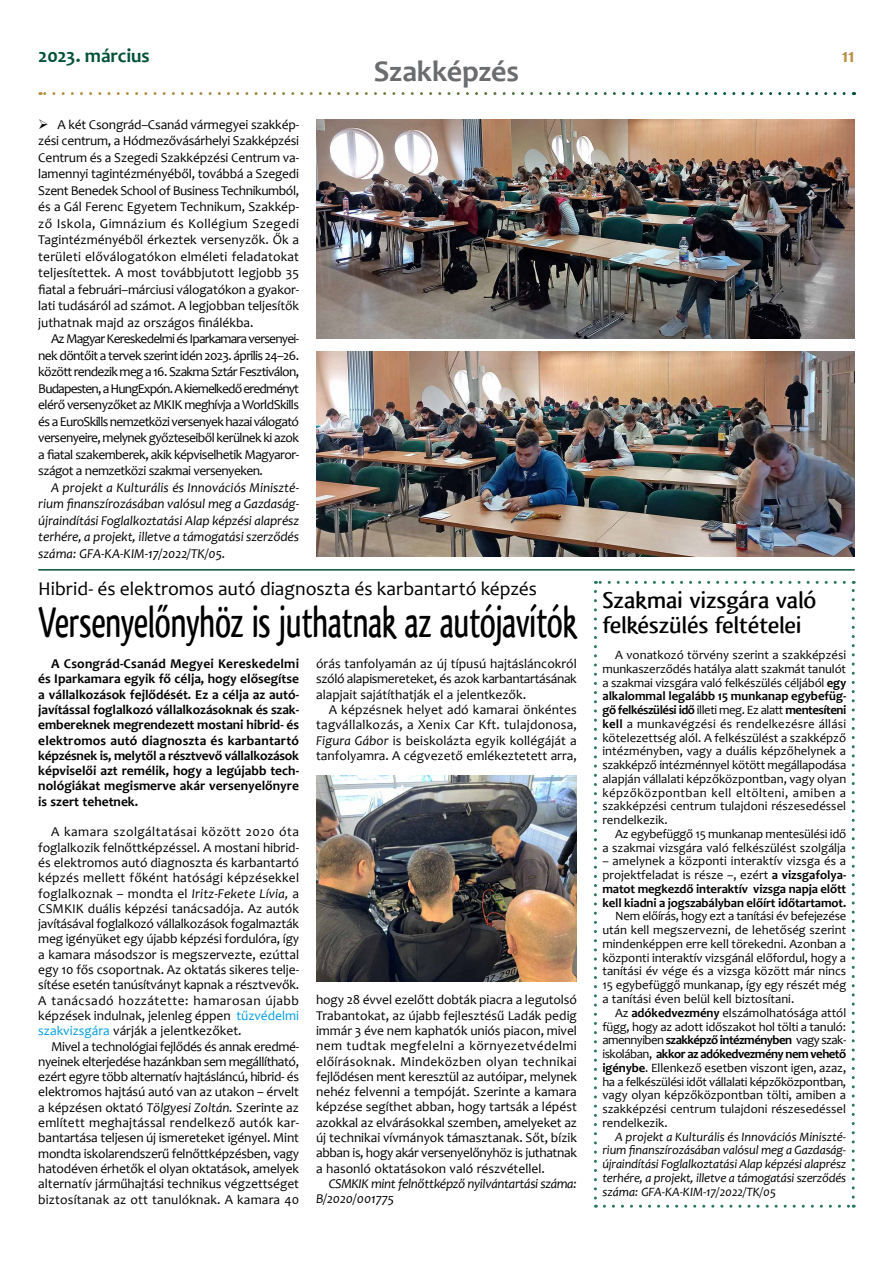
<style>
.page{position:relative;width:893px;height:1263px;background:#fff}
.page>*{position:absolute;margin:0;border:0;box-sizing:border-box;transform-origin:0 0}
.t1{font:500 45px "Qlassik";letter-spacing:-.015em;color:#000;scale:.8 1}
.t2{font:700 30px "Candara";letter-spacing:-.005em;color:#6b6c6e}
.t3{font:500 24px/24.3px "Qlassik";letter-spacing:-.01em;color:#000;scale:1.2 1}
.t4{font:19.5px "Candara";color:#000}
.t5{font:700 19.5px "Candara";letter-spacing:-.01em;color:#005138}
.t6{font:700 19.5px "Candara";color:#b79042}
.t7{font:13.5px/15.3px "Candara";color:#000;text-align:justify}
.t8{font:700 13.5px/15.3px "Candara";color:#000;text-align:justify}
.t9{font:italic 13.5px/16.5px "Candara";letter-spacing:-.01em;color:#000;text-align:justify}
.t10{font:12.75px/13.8px "Candara";color:#000;text-align:justify}
.t11{font:italic 12.75px/13.8px "Candara";letter-spacing:-.015em;color:#000;text-align:justify}
.t12{font:700 12.75px/13.8px "Candara";letter-spacing:-.01em;color:#000;text-align:justify}
.s1{font-style:italic}
.s2{color:#009ee0}
.s3{font-weight:700}
.s4{font-weight:400}
</style>
<div class="page">
<svg style="left:40px;top:92px;width:804px;height:3px"></svg>
<img style="left:316px;top:119px;width:539px;height:219px">
<img style="left:316px;top:351px;width:539px;height:205px">
<hr style="left:38px;top:569px;width:817px;height:2px;background:#005138">
<img style="left:316px;top:776px;width:261px;height:205px">
<svg style="left:594px;top:591px;width:3px;height:617px"></svg>
<svg style="left:604px;top:1205px;width:250px;height:3px"></svg>
<svg style="left:852px;top:581px;width:3px;height:616px"></svg>
<svg style="left:595px;top:581px;width:249px;height:3px"></svg>
<h3 class="t5" style="left:38px;top:43px;width:113px">2023. március</h3>
<p class="t7" style="left:38px;top:116px;width:262px;line-height:16.5px;text-indent:19px">A két Csongrád–Csanád vármegyei szakkép&shy;zési centrum, a Hódmezővásárhelyi Szakképzési Centrum és a Szegedi Szakképzési Centrum va&shy;lamennyi tagintézményéből, továbbá a Szegedi Szent Benedek School of Business Technikumból, és a Gál Ferenc Egyetem Technikum, Szakkép&shy;ző Iskola, Gimnázium és Kollégium Szegedi Tagintézményéből érkeztek versenyzők. Ők a területi előválogatókon elméleti feladatokat teljesítettek. A most továbbjutott legjobb 35 fiatal a februári–márciusi válogatókon a gyakor&shy;lati tudásáról ad számot. A legjobban teljesítők juthatnak majd az országos finálékba.</p>
<p class="t7" style="left:38px;top:331px;width:262px;line-height:16.5px;text-indent:13px">Az Magyar Kereskedelmi és Iparkamara versenyei&shy;nek döntőit a tervek szerint idén 2023. április 24–26. között rendezik meg a 16. Szakma Sztár Fesztiválon, Budapesten, a HungExpón. A kiemelkedő eredményt elérő versenyzőket az MKIK meghívja a WorldSkills és a EuroSkills nemzetközi versenyek hazai válogató versenyeire, melynek győzteseiből kerülnek ki azok a fiatal szakemberek, akik képviselhetik Magyaror&shy;szágot a nemzetközi szakmai versenyeken.</p>
<p class="t9" style="left:38px;top:479px;width:262px;text-indent:13px">A projekt a Kulturális és Innovációs Miniszté&shy;rium finanszírozásában valósul meg a Gazdaság&shy;újraindítási Foglalkoztatási Alap képzési alaprész terhére, a projekt, illetve a támogatási szerződés száma: GFA-KA-KIM-17/2022/TK/05.</p>
<h2 class="t2" style="left:374px;top:53px;width:147px">Szakképzés</h2>
<h3 class="t4" style="left:38px;top:576px;width:500px">Hibrid- és elektromos autó diagnoszta és karbantartó képzés</h3>
<h1 class="t1" style="left:38px;top:596px;width:675px">Versenyelőnyhöz is juthatnak az autójavítók</h1>
<p class="t7" style="left:316px;top:656px;width:262px">órás tanfolyamán az új típusú hajtásláncokról szóló alapismereteket, és azok karbantartásának alapjait sajátíthatják el a jelentkezők.</p>
<p class="t7" style="left:316px;top:702px;width:262px;text-indent:13px">A képzésnek helyet adó kamarai önkéntes tagvállalkozás, a Xenix Car Kft. tulajdonosa, <span class="s1">Figura Gábor</span> is beiskolázta egyik kollégáját a tanfolyamra. A cégvezető emlékeztetett arra,</p>
<p class="t8" style="left:38px;top:656px;width:262px;text-indent:13px">A Csongrád-Csanád Megyei Kereskedelmi és Iparkamara egyik fő célja, hogy elősegítse a vállalkozások fejlődését. Ez a célja az autó&shy;javítással foglalkozó vállalkozásoknak és szak&shy;embereknek megrendezett mostani hibrid- és elektromos autó diagnoszta és karbantartó képzésnek is, melytől a résztvevő vállalkozások képviselői azt remélik, hogy a legújabb tech&shy;nológiákat megismerve akár versenyelőnyre is szert tehetnek.</p>
<p class="t7" style="left:38px;top:824px;width:262px;text-indent:13px">A kamara szolgáltatásai között 2020 óta foglalkozik felnőttképzéssel. A mostani hibrid&shy;és elektromos autó diagnoszta és karbantartó képzés mellett főként hatósági képzésekkel foglalkoznak – mondta el <span class="s1">Iritz-Fekete Lívia,</span> a CSMKIK duális képzési tanácsadója. Az autók javításával foglalkozó vállalkozások fogalmazták meg igényüket egy újabb képzési fordulóra, így a kamara másodszor is megszervezte, ezúttal egy 10 fős csoportnak. Az oktatás sikeres telje&shy;sítése esetén tanúsítványt kapnak a résztvevők.<br>A tanácsadó hozzátette: hamarosan újabb képzések indulnak, jelenleg éppen <span class="s2">tűzvédelmi szakvizsgára</span> várják a jelentkezőket.</p>
<p class="t7" style="left:38px;top:1038px;width:262px;text-indent:13px">Mivel a technológiai fejlődés és annak eredmé&shy;nyeinek elterjedése hazánkban sem megállítható, ezért egyre több alternatív hajtásláncú, hibrid- és elektromos hajtású autó van az utakon – érvelt a képzésen oktató <span class="s1">Tölgyesi Zoltán.</span> Szerinte az említett meghajtással rendelkező autók kar&shy;bantartása teljesen új ismereteket igényel. Mint mondta iskolarendszerű felnőttképzésben, vagy hatodéven érhetők el olyan oktatások, amelyek alternatív járműhajtási technikus végzettséget biztosítanak az ott tanulóknak. A kamara 40</p>
<p class="t7" style="left:316px;top:992px;width:262px">hogy 28 évvel ezelőtt dobták piacra a legutolsó Trabantokat, az újabb fejlesztésű Ladák pedig immár 3 éve nem kaphatók uniós piacon, mivel nem tudtak megfelelni a környezetvédelmi előírásoknak. Mindeközben olyan technikai fejlődésen ment keresztül az autóipar, melynek nehéz felvenni a tempóját. Szerinte a kamara képzése segíthet abban, hogy tartsák a lépést azokkal az elvárásokkal szemben, amelyeket az új technikai vívmányok támasztanak. Sőt, bízik abban is, hogy akár versenyelőnyhöz is juthatnak a hasonló oktatásokon való részvétellel.</p>
<p class="t9" style="left:316px;top:1176px;width:262px;line-height:15.3px;text-indent:13px">CSMKIK mint felnőttképző nyilvántartási száma:<br>B/2020/001775</p>
<h3 class="t6" style="left:842px;top:43px;width:14px">11</h3>
<h3 class="t3" style="left:602px;top:588px;width:180px">Szakmai vizsgára való felkészülés feltételei</h3>
<p class="t10" style="left:602px;top:648px;width:245px;text-indent:13px">A vonatkozó törvény szerint a szakképzési munkaszerződés hatálya alatt szakmát tanulót a szakmai vizsgára való felkészülés céljából <span class="s3">egy alkalommal legalább 15 munkanap egybefüg&shy;gő felkészülési idő</span> illeti meg. Ez alatt <span class="s3">mentesíteni kell</span> a munkavégzési és rendelkezésre állási kötelezettség alól. A felkészülést a szakképző intézményben, vagy a duális képzőhelynek a szakképző intézménnyel kötött megállapodása alapján vállalati képzőközpontban, vagy olyan képzőközpontban kell eltölteni, amiben a szakképzési centrum tulajdoni részesedéssel rendelkezik.</p>
<p class="t10" style="left:602px;top:827px;width:245px;text-align:right">Az egybefüggő 15 munkanap mentesülési idő<br>a szakmai vizsgára való felkészülést szolgálja</p>
<p class="t12" style="left:602px;top:854px;width:245px"><span class="s4">– amelynek a központi interaktív vizsga és a projektfeladat is része –, ezért</span> a vizsgafolya&shy;matot megkezdő interaktív vizsga napja előtt kell kiadni a jogszabályban előírt időtartamot.</p>
<p class="t10" style="left:602px;top:909px;width:245px;text-indent:13px">Nem előírás, hogy ezt a tanítási év befejezése után kell megszervezni, de lehetőség szerint mindenképpen erre kell törekedni. Azonban a központi interaktív vizsgánál előfordul, hogy a tanítási év vége és a vizsga között már nincs 15 egybefüggő munkanap, így egy részét még a tanítási éven belül kell biztosítani.</p>
<p class="t10" style="left:602px;top:1005px;width:245px;text-indent:13px">Az <span class="s3">adókedvezmény</span> elszámolhatósága attól függ, hogy az adott időszakot hol tölti a tanuló: amennyiben <span class="s3">szakképző intézményben</span> vagy szak&shy;iskolában, <span class="s3">akkor az adókedvezmény nem vehető igénybe</span>. Ellenkező esetben viszont igen, azaz, ha a felkészülési időt vállalati képzőközpontban, vagy olyan képzőközpontban tölti, amiben a szakképzési centrum tulajdoni részesedéssel rendelkezik.</p>
<p class="t11" style="left:602px;top:1129px;width:245px;text-indent:13px">A projekt a Kulturális és Innovációs Miniszté&shy;rium finanszírozásában valósul meg a Gazdaság&shy;újraindítási Foglalkoztatási Alap képzési alaprész terhére, a projekt, illetve a támogatási szerződés száma: GFA-KA-KIM-17/2022/TK/05</p>
</div>
